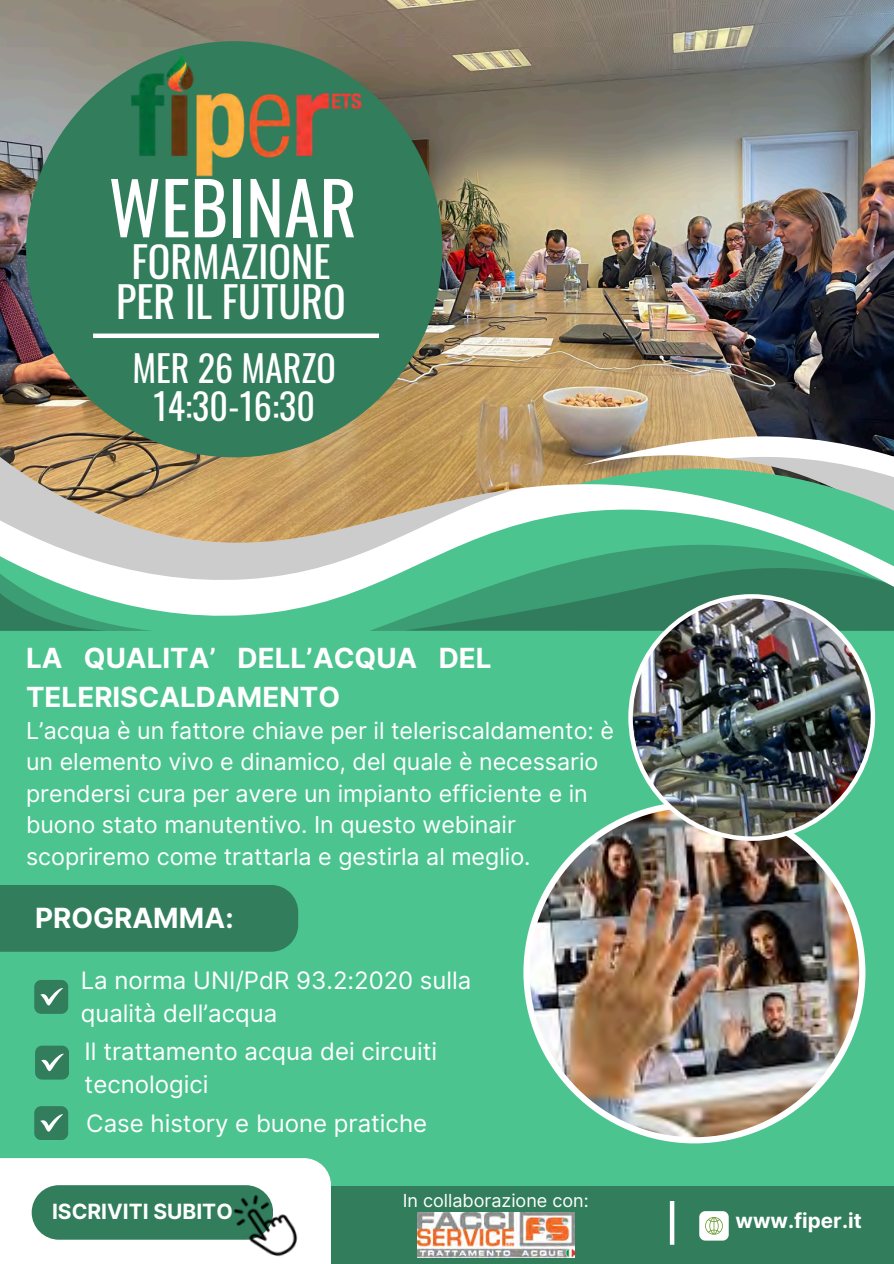
<style>
.page{position:relative;width:894px;height:1264px;background:#fff}
.page>*{position:absolute;margin:0;border:0;box-sizing:border-box;transform-origin:0 0}
.t1{font:72px "Oswald";color:#fff}
.t2{font:42px "Oswald";color:#fff}
.t3{font:36px "Oswald";color:#fff}
.t4{font:700 27.75px/38.2px "Inter";color:#fff}
.t5{font:24px/32.7px "Inter";color:#fff}
.t6{font:23.25px/31.5px "Inter";color:#fff}
.t7{font:700 21px "Inter";color:#fff}
.t8{font:700 20.7px "Inter";color:#fff}
.t9{font:18px "Inter";color:#fff}
</style>
<div class="page">
<div style="left:0;top:0;width:893px;height:1263px;background:#4cc490"></div>
<img style="left:0;top:0;width:893px;height:422px">
<svg style="left:404px;top:622px;width:489px;height:9px;background:#31815f"></svg>
<svg style="left:0;top:622px;width:151px;height:9px"></svg>
<svg style="left:0;top:422px;width:893px;height:200px"></svg>
<svg style="left:0;top:422px;width:519px;height:165px;background:#c3b794"></svg>
<div style="left:26px;top:41px;width:416px;height:416px;background:#317d5c;border-radius:50%"></div>
<img style="left:523px;top:815px;width:342px;height:328px">
<img style="left:628px;top:594px;width:246px;height:246px">
<div style="left:0;top:885px;width:298px;height:66px;background:#317d5c"></div>
<div style="left:0;top:1186px;width:893px;height:77px;background:#317d5c"></div>
<svg style="left:34px;top:980px;width:34px;height:33px"></svg>
<svg style="left:35px;top:1045px;width:34px;height:34px"></svg>
<svg style="left:34px;top:1106px;width:34px;height:33px"></svg>
<svg style="left:699px;top:1211px;width:29px;height:29px"></svg>
<div style="left:0;top:1158px;width:331px;height:105px;background:#fff"></div>
<div style="left:32px;top:1185px;width:241px;height:54px;background:#317d5c;border-radius:27px"></div>
<img style="left:210px;top:1185px;width:88px;height:72px">
<img style="left:124px;top:48px;width:241px;height:129px">
<div style="left:93px;top:333px;width:286px;height:5px;background:#fff"></div>
<div style="left:669px;top:1200px;width:5px;height:44px;background:#fff"></div>
<img style="left:417px;top:1212px;width:157px;height:45px">
<h1 class="t1" style="left:108px;top:151px;width:250px">WEBINAR</h1>
<h3 class="t2" style="left:131px;top:229px;width:201px">FORMAZIONE</h3>
<h4 class="t2" style="left:116px;top:269px;width:231px">PER IL FUTURO</h4>
<p class="t3" style="left:132px;top:340px;width:205px">MER 26 MARZO</p>
<h5 class="t3" style="left:153px;top:378px;width:163px">14:30-16:30</h5>
<p class="t4" style="left:26px;top:639px;width:467px">LA QUALITA’ DELL’ACQUA DEL<br>TELERISCALDAMENTO</p>
<h2 class="t6" style="left:26px;top:714px;width:589px">L’acqua è un fattore chiave per il teleriscaldamento: è un elemento vivo e dinamico, del quale è necessario prendersi cura per avere un impianto efficiente e in buono stato manutentivo. In questo webinair scopriremo come trattarla e gestirla al meglio.</h2>
<h2 class="t4" style="left:35px;top:899px;width:200px">PROGRAMMA:</h2>
<p class="t5" style="left:81px;top:963px;width:392px">La norma UNI/PdR 93.2:2020 sulla qualità dell’acqua</p>
<p class="t5" style="left:85px;top:1035px;width:354px">Il trattamento acqua dei circuiti tecnologici</p>
<p class="t5" style="left:86px;top:1106px;width:342px">Case history e buone pratiche</p>
<p class="t7" style="left:52px;top:1198px;width:182px">ISCRIVITI SUBITO</p>
<h6 class="t9" style="left:402px;top:1189px;width:187px">In collaborazione con:</h6>
<p class="t8" style="left:735px;top:1208px;width:128px">www.fiper.it</p>
</div>
